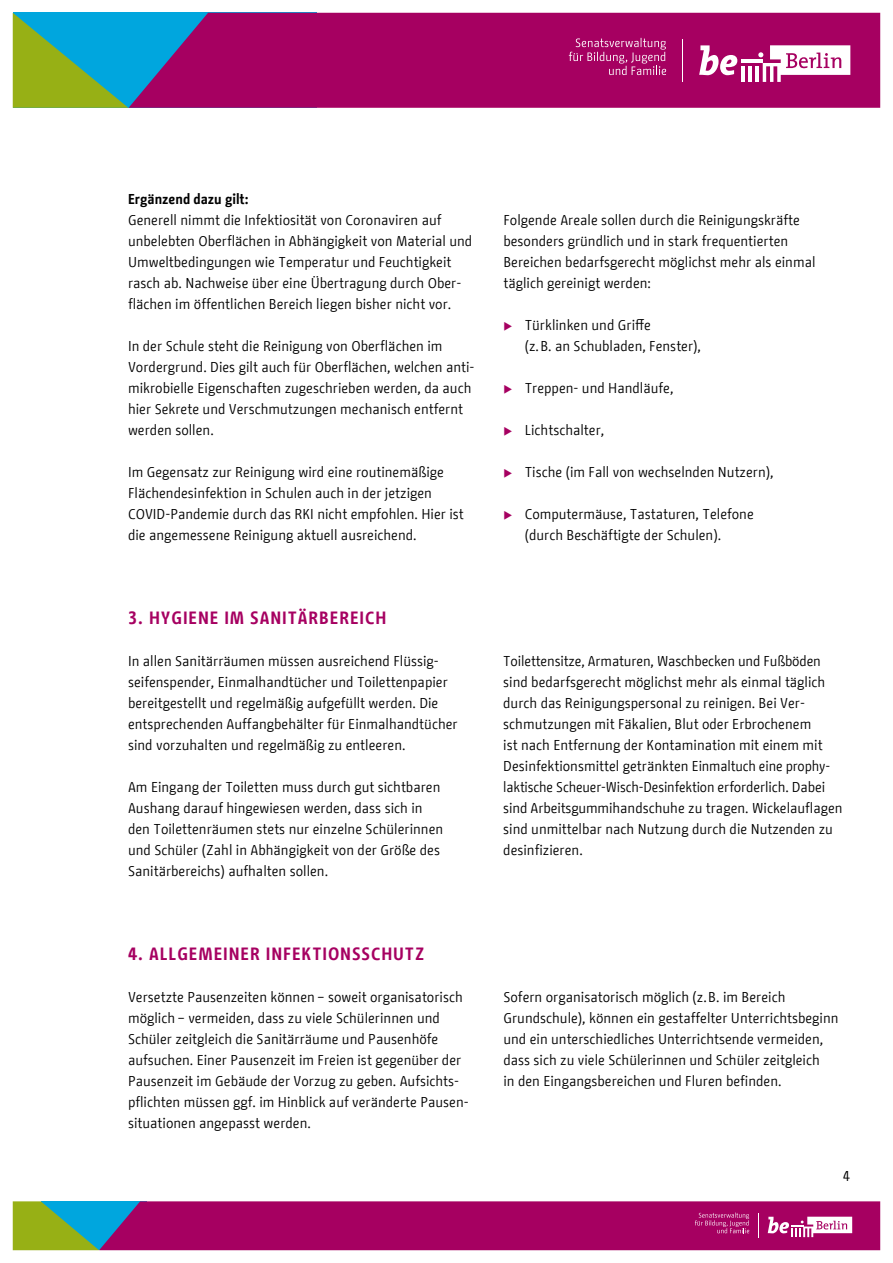
<style>
.page{position:relative;width:893px;height:1263px;background:#fff}
.page>*{position:absolute;margin:0;border:0;box-sizing:border-box;transform-origin:0 0}
.t1{font:700 17.7px "BMF Change";letter-spacing:.05em;color:#a60061}
.t2{font:14.25px/21px "BMF Change";color:#000}
.t3{font:700 14.25px "BMF Change";color:#000}
</style>
<div class="page">
<svg style="left:12px;top:13px;width:116px;height:95px;background:#4eac7a"></svg>
<svg style="left:128px;top:13px;width:753px;height:95px;background:#9c0b69"></svg>
<svg style="left:12px;top:1201px;width:869px;height:49px;background:#9e1e68"></svg>
<svg style="left:699px;top:45px;width:38px;height:30px"></svg>
<hr style="left:741px;top:66px;width:3px;height:16px;background:#fff">
<hr style="left:748px;top:66px;width:4px;height:16px;background:#fff">
<hr style="left:755px;top:66px;width:4px;height:16px;background:#fff">
<hr style="left:741px;top:59px;width:22px;height:4px;background:#fff">
<svg style="left:758px;top:45px;width:92px;height:37px"></svg>
<hr style="left:682px;top:39px;width:1px;height:43px;background:#fff">
<svg style="left:569px;top:38px;width:97px;height:37px;background:#b32678"></svg>
<p class="t3" style="left:128px;top:189px;width:122px">Ergänzend dazu gilt:</p>
<p class="t2" style="left:128px;top:209px;width:346px">Generell nimmt die Infektiosität von Coronaviren auf unbelebten Oberflächen in Abhängigkeit von Material und Umweltbedingungen wie Temperatur und Feuchtigkeit rasch ab. Nachweise über eine Übertragung durch Ober&shy;flächen im öffentlichen Bereich liegen bisher nicht vor.</p>
<p class="t2" style="left:128px;top:335px;width:348px">In der Schule steht die Reinigung von Oberflächen im Vordergrund. Dies gilt auch für Oberflächen, welchen anti&shy;mikrobielle Eigenschaften zugeschrieben werden, da auch hier Sekrete und Verschmutzungen mechanisch entfernt werden sollen.</p>
<p class="t2" style="left:128px;top:461px;width:337px">Im Gegensatz zur Reinigung wird eine routinemäßige Flächendesinfektion in Schulen auch in der jetzigen COVID-Pandemie durch das RKI nicht empfohlen. Hier ist die angemessene Reinigung aktuell ausreichend.</p>
<p class="t1" style="left:128px;top:605px;width:260px">3. HYGIENE IM SANITÄRBEREICH</p>
<p class="t2" style="left:128px;top:650px;width:331px">In allen Sanitärräumen müssen ausreichend Flüssig&shy;seifenspender, Einmalhandtücher und Toilettenpapier bereitgestellt und regelmäßig aufgefüllt werden. Die entsprechenden Auffangbehälter für Einmalhandtücher sind vorzuhalten und regelmäßig zu entleeren.</p>
<p class="t2" style="left:128px;top:776px;width:317px">Am Eingang der Toiletten muss durch gut sichtbaren Aushang darauf hingewiesen werden, dass sich in den Toilettenräumen stets nur einzelne Schülerinnen und Schüler (Zahl in Abhängigkeit von der Größe des Sanitärbereichs) aufhalten sollen.</p>
<p class="t2" style="left:503px;top:209px;width:314px">Folgende Areale sollen durch die Reinigungskräfte besonders gründlich und in stark frequentierten Bereichen bedarfsgerecht möglichst mehr als einmal täglich gereinigt werden:</p>
<p class="t2" style="left:525px;top:314px;width:178px">Türklinken und Griffe<br>(z.B. an Schubladen, Fenster),</p>
<p class="t2" style="left:525px;top:377px;width:150px">Treppen- und Handläufe,</p>
<p class="t2" style="left:525px;top:419px;width:81px">Lichtschalter,</p>
<p class="t2" style="left:525px;top:461px;width:250px">Tische (im Fall von wechselnden Nutzern),</p>
<p class="t2" style="left:525px;top:503px;width:231px">Computermäuse, Tastaturen, Telefone (durch Beschäftigte der Schulen).</p>
<p class="t2" style="left:503px;top:650px;width:341px">Toilettensitze, Armaturen, Waschbecken und Fußböden sind bedarfsgerecht möglichst mehr als einmal täglich durch das Reinigungspersonal zu reinigen. Bei Ver&shy;schmutzungen mit Fäkalien, Blut oder Erbrochenem<br>ist nach Entfernung der Kontamination mit einem mit Desinfektionsmittel getränkten Einmaltuch eine prophy&shy;laktische Scheuer-Wisch-Desinfektion erforderlich. Dabei sind Arbeitsgummihandschuhe zu tragen. Wickelauflagen sind unmittelbar nach Nutzung durch die Nutzenden zu desinfizieren.</p>
<p class="t1" style="left:128px;top:941px;width:298px">4. ALLGEMEINER INFEKTIONSSCHUTZ</p>
<p class="t2" style="left:128px;top:986px;width:342px">Versetzte Pausenzeiten können – soweit organisatorisch möglich – vermeiden, dass zu viele Schülerinnen und Schüler zeitgleich die Sanitärräume und Pausenhöfe aufsuchen. Einer Pausenzeit im Freien ist gegenüber der Pausenzeit im Gebäude der Vorzug zu geben. Aufsichts&shy;pflichten müssen ggf. im Hinblick auf veränderte Pausen&shy;situationen angepasst werden.</p>
<p class="t2" style="left:503px;top:986px;width:337px">Sofern organisatorisch möglich (z.B. im Bereich Grundschule), können ein gestaffelter Unterrichtsbeginn und ein unterschiedliches Unterrichtsende vermeiden, dass sich zu viele Schülerinnen und Schüler zeitgleich<br>in den Eingangsbereichen und Fluren befinden.</p>
<p class="t2" style="left:843px;top:1166px;width:9px">4</p>
</div>
